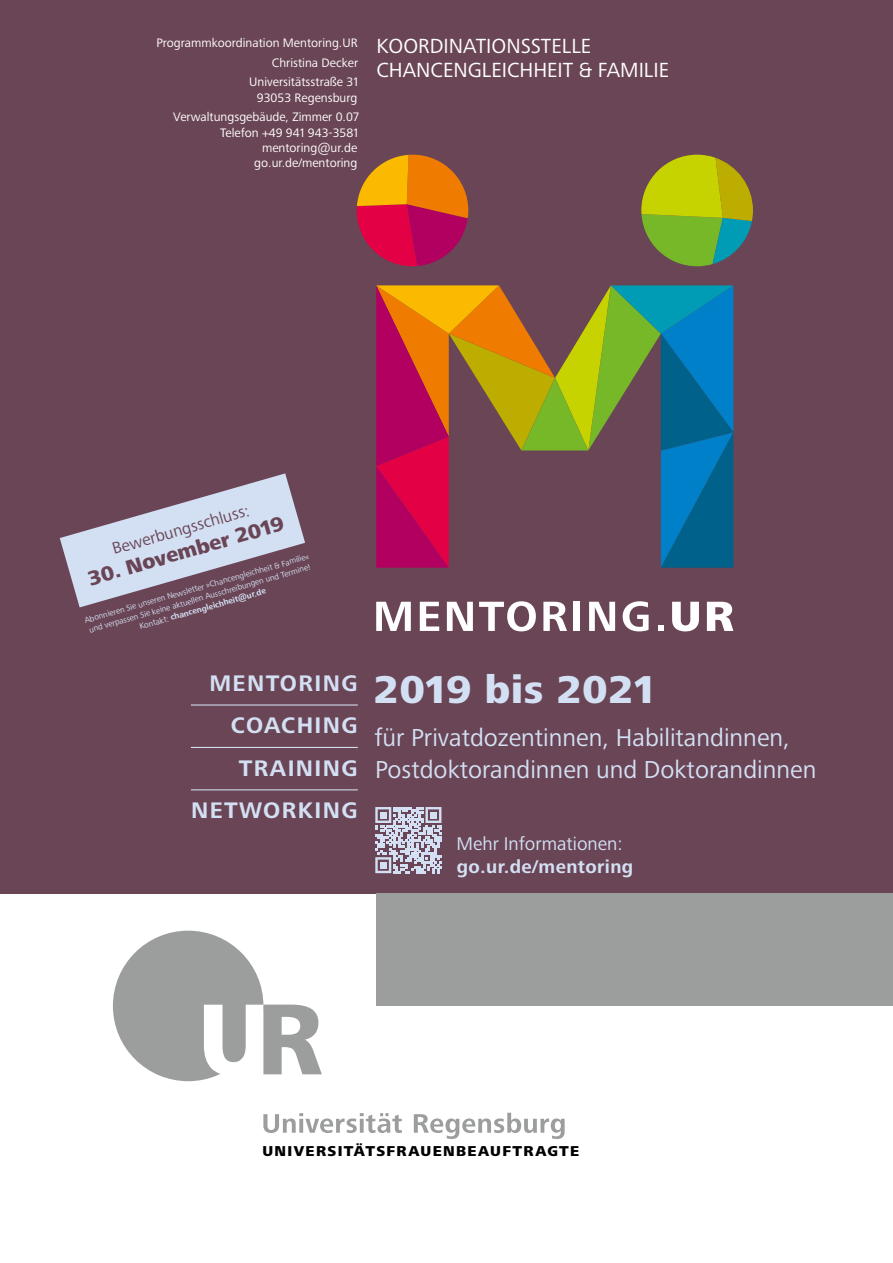
<style>
.page{position:relative;width:893px;height:1263px;background:#fff}
.page>*{position:absolute;margin:0;border:0;box-sizing:border-box;transform-origin:0 0}
.t1{font:800 40.35px "Frutiger Next LTW1 G";letter-spacing:.02em;color:#d3e0f4}
.t2{font:25.5px/31.8px "Frutiger Next LTW1 G";color:#d3e0f4}
.t3{font:700 23.4px/42.5px "Frutiger Next LTW1 G";letter-spacing:.06em;color:#d3e0f4;text-align:right}
.t4{font:21.15px/24.5px "Frutiger Next LTW1 G";color:#fff}
.t5{font:800 21.15px "Frutiger Next LTW1 G";color:#6a4555}
.t6{font:19.05px "Frutiger Next LTW1 G";color:#d3e0f4}
.t7{font:700 19.05px "Frutiger Next LTW1 G";letter-spacing:.02em;color:#d3e0f4}
.t8{font:16.95px "Frutiger Next LTW1 G";color:#6a4555}
.t9{font:800 14.85px "Frutiger Next LTW1 G";letter-spacing:.09em;color:#000}
.t10{font:12.75px/19.8px "Frutiger Next LTW1 G";color:#fff;text-align:right}
.t11{font:8.55px/10.6px "Frutiger Next LTW1 G";color:#d3e0f4;text-align:center}
.s1{font-weight:700}
</style>
<div class="page">
<div style="left:0;top:0;width:893px;height:893px;background:#6a4555"></div>
<div style="left:113px;top:931px;width:150px;height:150px;background:#9c9d9d;border-radius:50%"></div>
<svg style="left:204px;top:1004px;width:118px;height:72px"></svg>
<svg style="left:263px;top:1113px;width:302px;height:26px"></svg>
<div style="left:376px;top:893px;width:517px;height:113px;background:#9c9d9d"></div>
<svg style="left:376px;top:602px;width:35px;height:29px"></svg>
<svg style="left:420px;top:602px;width:19px;height:29px"></svg>
<svg style="left:447px;top:602px;width:26px;height:29px"></svg>
<svg style="left:479px;top:601px;width:57px;height:30px"></svg>
<svg style="left:543px;top:602px;width:24px;height:29px"></svg>
<div style="left:574px;top:602px;width:6px;height:29px;background:#fff"></div>
<svg style="left:589px;top:602px;width:26px;height:29px"></svg>
<svg style="left:623px;top:601px;width:26px;height:30px"></svg>
<svg style="left:658px;top:626px;width:5px;height:5px"></svg>
<svg style="left:672px;top:602px;width:27px;height:29px"></svg>
<svg style="left:707px;top:602px;width:26px;height:29px"></svg>
<svg style="left:376px;top:285px;width:357px;height:283px"></svg>
<svg style="left:357px;top:155px;width:111px;height:111px"></svg>
<svg style="left:641px;top:155px;width:112px;height:111px"></svg>
<hr style="left:191px;top:704px;width:167px;height:1px;background:#d3e0f4">
<hr style="left:191px;top:747px;width:167px;height:1px;background:#d3e0f4">
<hr style="left:191px;top:789px;width:167px;height:1px;background:#d3e0f4">
<svg style="left:60px;top:473px;width:245px;height:134px"></svg>
<svg style="left:375px;top:807px;width:66px;height:66px"></svg>
<div style="left:380px;top:811px;width:7px;height:7px;background:#d3e0f4"></div>
<div style="left:430px;top:811px;width:7px;height:7px;background:#d3e0f4"></div>
<div style="left:380px;top:862px;width:7px;height:7px;background:#d3e0f4"></div>
<p class="t10" style="left:156px;top:33px;width:203px">Programmkoordination Mentoring.UR<br>Christina Decker<br>Universitätsstraße 31</p>
<p class="t10" style="left:173px;top:88px;width:187px">93053 Regensburg<br>Verwaltungsgebäude, Zimmer 0.07</p>
<p class="t10" style="left:220px;top:125px;width:140px;line-height:15.3px">Telefon +49 941 943-3581 mentoring@ur.de go.ur.de/mentoring</p>
<h3 class="t4" style="left:376px;top:34px;width:294px">KOORDINATIONSSTELLE<br>CHANCENGLEICHHEIT &amp; FAMILIE</h3>
<h3 class="t8" style="left:110px;top:540px;width:143px;rotate:-16deg">Bewerbungsschluss:</h3>
<h3 class="t5" style="left:85px;top:567px;width:204px;rotate:-16deg">30. November 2019</h3>
<p class="t11" style="left:83px;top:615px;width:235px;rotate:-16deg">Abonnieren Sie unseren Newsletter »Chancengleichheit &amp; Familie« und verpassen Sie keine aktuellen Ausschreibungen und Termine!<br>Kontakt: <span class="s1">chancengleichheit@ur.de</span></p>
<h3 class="t3" style="left:191px;top:663px;width:168px">MENTORING<br>COACHING<br>TRAINING<br>NETWORKING</h3>
<h1 class="t1" style="left:374px;top:666px;width:282px">2019 bis 2021</h1>
<h2 class="t2" style="left:374px;top:723px;width:443px">für Privatdozentinnen, Habilitandinnen,<br>Postdoktorandinnen und Doktorandinnen</h2>
<h3 class="t6" style="left:456px;top:832px;width:168px">Mehr Informationen:</h3>
<h3 class="t7" style="left:457px;top:856px;width:178px">go.ur.de/mentoring</h3>
<p class="t9" style="left:262px;top:1142px;width:318px">UNIVERSITÄTSFRAUENBEAUFTRAGTE</p>
</div>
